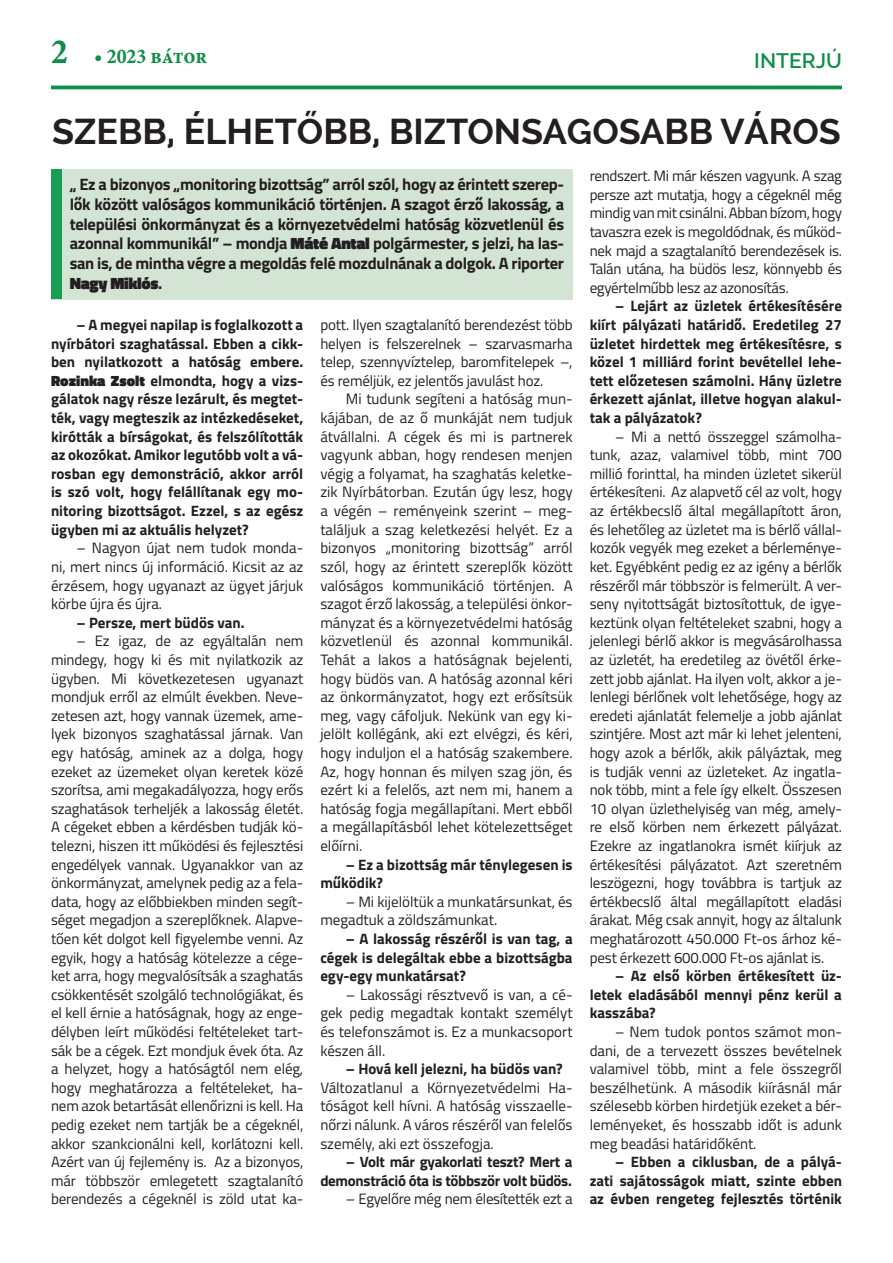
<style>
.page{position:relative;width:893px;height:1263px;background:#fff}
.page>*{position:absolute;margin:0;border:0;box-sizing:border-box;transform-origin:0 0}
.t1{font:700 36px "Raleway";color:#231f20}
.t2{font:21px "Minion Pro Bold Cn Capt";letter-spacing:-.005em;color:#0e8e49}
.t3{font:600 21px "Raleway";color:#0e8e49}
.t4{font:700 16.5px/19.8px "Titillium";letter-spacing:-.02em;color:#231f20;text-align:justify}
.t5{font:15px/18.6px "Titillium";letter-spacing:-.005em;color:#231f20;text-align:justify}
.t6{font:700 15px/18.6px "Titillium";color:#231f20;text-align:justify}
.t7{font:700 15px/18.6px "Titillium";letter-spacing:-.02em;color:#231f20;text-align:right}
.s1{font-size:35.55px}
.s2{font-weight:900}
</style>
<div class="page">
<hr style="left:51px;top:86px;width:791px;height:3px;background:#0e8e49">
<div style="left:51px;top:169px;width:522px;height:131px;background:#d3e4d4"></div>
<div style="left:51px;top:169px;width:10px;height:130px;background:#199f55"></div>
<h2 class="t2" style="left:51px;top:42px;width:158px"><span class="s1">2</span> • 2023 bátor</h2>
<h2 class="t3" style="left:754px;top:48px;width:89px">INTERJÚ</h2>
<h1 class="t1" style="left:52px;top:111px;width:790px">SZEBB, ÉLHETŐBB, BIZTONSAGOSABB VÁROS</h1>
<p class="t4" style="left:70px;top:173px;width:496px">„ Ez a bizonyos „monitoring bizottság” arról szól, hogy az érintett szerep&shy;lők között valóságos kommunikáció történjen. A szagot érző lakosság, a települési önkormányzat és a környezetvédelmi hatóság közvetlenül és azonnal kommunikál” – mondja <span class="s2">Máté Antal</span> polgármester, s jelzi, ha las&shy;san is, de mintha végre a megoldás felé mozdulnának a dolgok. A riporter <span class="s2">Nagy Miklós</span>.</p>
<p class="t5" style="left:320px;top:315px;width:254px">pott. Ilyen szagtalanító berendezést több helyen is felszerelnek – szarvasmarha telep, szennyvíztelep, baromfitelepek –, és reméljük, ez jelentős javulást hoz.</p>
<p class="t5" style="left:320px;top:389px;width:254px;text-indent:26px">Mi tudunk segíteni a hatóság mun&shy;kájában, de az ő munkáját nem tudjuk átvállalni. A cégek és mi is partnerek vagyunk abban, hogy rendesen menjen végig a folyamat, ha szaghatás keletke&shy;zik Nyírbátorban. Ezután úgy lesz, hogy a végén – reményeink szerint – meg&shy;találjuk a szag keletkezési helyét. Ez a bizonyos „monitoring bizottság” arról szól, hogy az érintett szereplők között valóságos kommunikáció történjen. A szagot érző lakosság, a települési önkor&shy;mányzat és a környezetvédelmi hatóság közvetlenül és azonnal kommunikál.<br>Tehát a lakos a hatóságnak bejelenti, hogy büdös van. A hatóság azonnal kéri az önkormányzatot, hogy ezt erősítsük meg, vagy cáfoljuk. Nekünk van egy ki&shy;jelölt kollégánk, aki ezt elvégzi, és kéri, hogy induljon el a hatóság szakembere.<br>Az, hogy honnan és milyen szag jön, és ezért ki a felelős, azt nem mi, hanem a hatóság fogja megállapítani. Mert ebből a megállapításból lehet kötelezettséget előírni.</p>
<p class="t6" style="left:320px;top:854px;width:254px;text-indent:26px">– Ez a bizottság már ténylegesen is működik?</p>
<p class="t5" style="left:320px;top:891px;width:254px;text-indent:26px">– Mi kijelöltük a munkatársunkat, és megadtuk a zöldszámunkat.</p>
<p class="t6" style="left:320px;top:929px;width:254px;text-indent:26px">– A lakosság részéről is van tag, a cégek is delegáltak ebbe a bizottságba egy-egy munkatársat?</p>
<p class="t5" style="left:320px;top:984px;width:254px;text-indent:26px">– Lakossági résztvevő is van, a cé&shy;gek pedig megadtak kontakt személyt és telefonszámot is. Ez a munkacsoport készen áll.</p>
<p class="t6" style="left:346px;top:1059px;width:218px">– Hová kell jelezni, ha büdös van?</p>
<p class="t5" style="left:320px;top:1077px;width:254px">Változatlanul a Környezetvédelmi Ha&shy;tóságot kell hívni. A hatóság visszaelle&shy;nőrzi nálunk. A város részéről van felelős személy, aki ezt összefogja.</p>
<p class="t7" style="left:320px;top:1152px;width:254px">– Volt már gyakorlati teszt? Mert a demonstráció óta is többször volt büdös.</p>
<p class="t5" style="left:346px;top:1189px;width:228px">– Egyelőre még nem élesítették ezt a</p>
<p class="t5" style="left:590px;top:166px;width:254px">rendszert. Mi már készen vagyunk. A szag persze azt mutatja, hogy a cégeknél még mindig van mit csinálni. Abban bízom, hogy tavaszra ezek is megoldódnak, és működ&shy;nek majd a szagtalanító berendezések is.<br>Talán utána, ha büdös lesz, könnyebb és egyértelműbb lesz az azonosítás.</p>
<p class="t6" style="left:590px;top:296px;width:254px;text-indent:26px">– Lejárt az üzletek értékesítésére kiírt pályázati határidő. Eredetileg 27 üzletet hirdettek meg értékesítésre, s közel 1 milliárd forint bevétellel lehe&shy;tett előzetesen számolni. Hány üzletre érkezett ajánlat, illetve hogyan alakul&shy;tak a pályázatok?</p>
<p class="t5" style="left:590px;top:426px;width:254px;text-indent:26px">– Mi a nettó összeggel számolha&shy;tunk, azaz, valamivel több, mint 700 millió forinttal, ha minden üzletet sikerül értékesíteni. Az alapvető cél az volt, hogy az értékbecslő által megállapított áron, és lehetőleg az üzletet ma is bérlő vállal&shy;kozók vegyék meg ezeket a bérleménye&shy;ket. Egyébként pedig ez az igény a bérlők részéről már többször is felmerült. A ver&shy;seny nyitottságát biztosítottuk, de igye&shy;keztünk olyan feltételeket szabni, hogy a jelenlegi bérlő akkor is megvásárolhassa az üzletét, ha eredetileg az övétől érke&shy;zett jobb ajánlat. Ha ilyen volt, akkor a je&shy;lenlegi bérlőnek volt lehetősége, hogy az eredeti ajánlatát felemelje a jobb ajánlat szintjére. Most azt már ki lehet jelenteni, hogy azok a bérlők, akik pályáztak, meg is tudják venni az üzleteket. Az ingatla&shy;nok több, mint a fele így elkelt. Összesen 10 olyan üzlethelyiség van még, amely&shy;re első körben nem érkezett pályázat.<br>Ezekre az ingatlanokra ismét kiírjuk az értékesítési pályázatot. Azt szeretném leszögezni, hogy továbbra is tartjuk az értékbecslő által megállapított eladási árakat. Még csak annyit, hogy az általunk meghatározott 450.000 Ft-os árhoz ké&shy;pest érkezett 600.000 Ft-os ajánlat is.</p>
<p class="t6" style="left:590px;top:966px;width:254px;text-indent:26px">– Az első körben értékesített üz&shy;letek eladásából mennyi pénz kerül a kasszába?</p>
<p class="t5" style="left:590px;top:1022px;width:254px;text-indent:26px">– Nem tudok pontos számot mon&shy;dani, de a tervezett összes bevételnek valamivel több, mint a fele összegről beszélhetünk. A második kiírásnál már szélesebb körben hirdetjük ezeket a bér&shy;leményeket, és hosszabb időt is adunk meg beadási határidőként.</p>
<p class="t6" style="left:590px;top:1152px;width:254px;text-indent:26px">– Ebben a ciklusban, de a pályá&shy;zati sajátosságok miatt, szinte ebben az évben rengeteg fejlesztés történik</p>
<p class="t6" style="left:51px;top:315px;width:254px;text-indent:26px">– A megyei napilap is foglalkozott a nyírbátori szaghatással. Ebben a cikk&shy;ben nyilatkozott a hatóság embere.<br><span class="s2">Rozinka Zsolt</span> elmondta, hogy a vizs&shy;gálatok nagy része lezárult, és megtet&shy;ték, vagy megteszik az intézkedéseket, kirótták a bírságokat, és felszólították az okozókat. Amikor legutóbb volt a vá&shy;rosban egy demonstráció, akkor arról is szó volt, hogy felállítanak egy mo&shy;nitoring bizottságot. Ezzel, s az egész ügyben mi az aktuális helyzet?</p>
<p class="t5" style="left:51px;top:538px;width:254px;text-indent:26px">– Nagyon újat nem tudok monda&shy;ni, mert nincs új információ. Kicsit az az érzésem, hogy ugyanazt az ügyet járjuk körbe újra és újra.</p>
<p class="t6" style="left:77px;top:612px;width:170px">– Persze, mert büdös van.</p>
<p class="t5" style="left:51px;top:631px;width:254px;text-indent:26px">– Ez igaz, de az egyáltalán nem mindegy, hogy ki és mit nyilatkozik az ügyben. Mi következetesen ugyanazt mondjuk erről az elmúlt években. Neve&shy;zetesen azt, hogy vannak üzemek, ame&shy;lyek bizonyos szaghatással járnak. Van egy hatóság, aminek az a dolga, hogy ezeket az üzemeket olyan keretek közé szorítsa, ami megakadályozza, hogy erős szaghatások terheljék a lakosság életét.<br>A cégeket ebben a kérdésben tudják kö&shy;telezni, hiszen itt működési és fejlesztési engedélyek vannak. Ugyanakkor van az önkormányzat, amelynek pedig az a fela&shy;data, hogy az előbbiekben minden segít&shy;séget megadjon a szereplőknek. Alapve&shy;tően két dolgot kell figyelembe venni. Az egyik, hogy a hatóság kötelezze a cége&shy;ket arra, hogy megvalósítsák a szaghatás csökkentését szolgáló technológiákat, és el kell érnie a hatóságnak, hogy az enge&shy;délyben leírt működési feltételeket tart&shy;sák be a cégek. Ezt mondjuk évek óta. Az a helyzet, hogy a hatóságtól nem elég, hogy meghatározza a feltételeket, ha&shy;nem azok betartását ellenőrizni is kell. Ha pedig ezeket nem tartják be a cégeknél, akkor szankcionálni kell, korlátozni kell.<br>Azért van új fejlemény is. Az a bizonyos, már többször emlegetett szagtalanító berendezés a cégeknél is zöld utat ka-</p>
</div>
